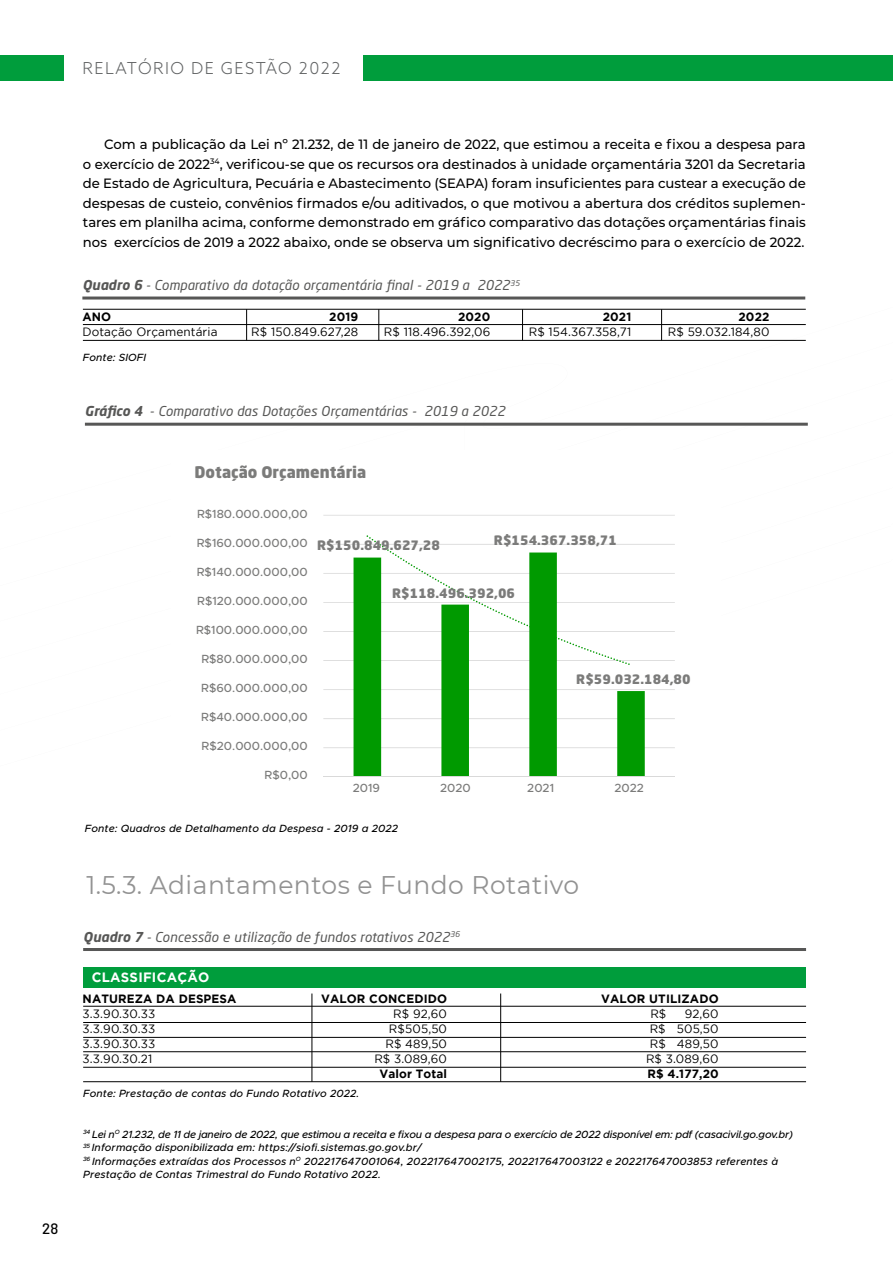
<style>
.page{position:relative;width:893px;height:1263px;background:#fff}
.page>*{position:absolute;margin:0;border:0;box-sizing:border-box;transform-origin:0 0}
.t1{font:25.5px "Montserrat";letter-spacing:.02em;color:#929292}
.t2{font:300 16.5px "Azo Sans";letter-spacing:.09em;color:#5f6162}
.t3{font:900 15.9px "Neo Sans Pro";color:#7b7b7a}
.t4{font:500 15px "Barlow";color:#000}
.t5{font:500 13.5px/19.5px "Montserrat";color:#000;text-align:justify}
.t6{font:italic 13.5px "Neo Sans Pro";letter-spacing:.01em;color:#575756}
.t7{font:700 13.5px "Gotham";letter-spacing:.02em;color:#fff}
.t8{font:900 12.9px "Neo Sans Pro";color:#7b7b7a}
.t9{font:12px "Gotham";letter-spacing:.01em;color:#000}
.t10{font:700 12px "Gotham";letter-spacing:.01em;color:#000}
.t11{font:500 11.85px "Metropolis";color:#7b7b7a}
.t12{font:italic 500 10.5px/13.5px "Metropolis";letter-spacing:.01em;color:#000}
.s1{font-weight:700}
</style>
<div class="page">
<div style="left:364px;top:55px;width:529px;height:26px;background:#009d3c"></div>
<div style="left:0;top:55px;width:64px;height:26px;background:#009d3c"></div>
<svg style="left:82px;top:308px;width:726px;height:117px"></svg>
<hr style="left:83px;top:340px;width:723px;height:1px;background:#000">
<hr style="left:83px;top:324px;width:723px;height:1px;background:#000">
<hr style="left:83px;top:309px;width:723px;height:1px;background:#000">
<hr style="left:82px;top:296px;width:723px;height:3px;background:#575756">
<hr style="left:246px;top:309px;width:1px;height:31px;background:#000">
<hr style="left:378px;top:309px;width:1px;height:31px;background:#000">
<hr style="left:522px;top:309px;width:1px;height:31px;background:#000">
<hr style="left:661px;top:309px;width:1px;height:31px;background:#000">
<hr style="left:323px;top:747px;width:352px;height:1px;background:#d9d9d9">
<hr style="left:323px;top:718px;width:352px;height:1px;background:#d9d9d9">
<hr style="left:323px;top:689px;width:352px;height:1px;background:#d9d9d9">
<hr style="left:323px;top:660px;width:352px;height:1px;background:#d9d9d9">
<hr style="left:323px;top:631px;width:352px;height:1px;background:#d9d9d9">
<hr style="left:323px;top:602px;width:352px;height:1px;background:#d9d9d9">
<hr style="left:323px;top:573px;width:352px;height:1px;background:#d9d9d9">
<hr style="left:323px;top:544px;width:352px;height:1px;background:#d9d9d9">
<hr style="left:323px;top:515px;width:352px;height:1px;background:#d9d9d9">
<svg style="left:354px;top:557px;width:291px;height:219px"></svg>
<hr style="left:323px;top:776px;width:352px;height:1px;background:#d9d9d9">
<svg style="left:366px;top:535px;width:264px;height:130px"></svg>
<hr style="left:85px;top:423px;width:723px;height:3px;background:#575756">
<hr style="left:83px;top:1081px;width:723px;height:1px;background:#000">
<hr style="left:83px;top:948px;width:723px;height:3px;background:#575756">
<div style="left:83px;top:967px;width:723px;height:21px;background:#009d3c"></div>
<hr style="left:83px;top:1067px;width:723px;height:1px;background:#000">
<hr style="left:83px;top:1051px;width:723px;height:1px;background:#000">
<hr style="left:83px;top:1037px;width:723px;height:1px;background:#000">
<hr style="left:83px;top:1022px;width:723px;height:1px;background:#000">
<hr style="left:83px;top:1006px;width:723px;height:1px;background:#000">
<hr style="left:312px;top:993px;width:1px;height:89px;background:#000">
<hr style="left:500px;top:993px;width:1px;height:89px;background:#000">
<p class="t2" style="left:82px;top:57px;width:260px">RELATÓRIO DE GESTÃO 2022</p>
<p class="t4" style="left:42px;top:1220px;width:18px">28</p>
<p class="t5" style="left:83px;top:134px;width:724px;text-indent:21px">Com a publicação da Lei nº 21.232, de 11 de janeiro de 2022, que estimou a receita e fixou a despesa para o exercício de 2022<sup>34</sup>, verificou-se que os recursos ora destinados à unidade orçamentária 3201 da Secretaria de Estado de Agricultura, Pecuária e Abastecimento (SEAPA) foram insuficientes para custear a execução de despesas de custeio, convênios firmados e/ou aditivados, o que motivou a abertura dos créditos suplemen&shy;tares em planilha acima, conforme demonstrado em gráfico comparativo das dotações orçamentárias finais nos exercícios de 2019 a 2022 abaixo, onde se observa um significativo decréscimo para o exercício de 2022.</p>
<p class="t6" style="left:82px;top:277px;width:439px"><span class="s1">Quadro 6</span> - Comparativo da dotação orçamentária final - 2019 a 2022<sup>35</sup></p>
<p class="t10" style="left:82px;top:310px;width:30px">ANO</p>
<p class="t10" style="left:329px;top:310px;width:31px">2019</p>
<p class="t10" style="left:458px;top:310px;width:34px">2020</p>
<p class="t10" style="left:603px;top:310px;width:30px">2021</p>
<p class="t10" style="left:738px;top:310px;width:32px">2022</p>
<p class="t9" style="left:82px;top:325px;width:137px">Dotação Orçamentária</p>
<p class="t9" style="left:251px;top:325px;width:109px">R$ 150.849.627,28</p>
<p class="t9" style="left:384px;top:325px;width:108px">R$ 118.496.392,06</p>
<p class="t9" style="left:529px;top:325px;width:104px">R$ 154.367.358,71</p>
<p class="t9" style="left:668px;top:325px;width:103px">R$ 59.032.184,80</p>
<p class="t12" style="left:83px;top:351px;width:65px">Fonte: SIOFI</p>
<p class="t6" style="left:85px;top:403px;width:422px"><span class="s1">Gráfico 4</span> - Comparativo das Dotações Orçamentárias - 2019 a 2022</p>
<p class="t3" style="left:195px;top:461px;width:173px">Dotação Orçamentária</p>
<p class="t11" style="left:197px;top:506px;width:112px">R$180.000.000,00</p>
<p class="t11" style="left:197px;top:535px;width:112px">R$160.000.000,00</p>
<p class="t11" style="left:197px;top:564px;width:112px">R$140.000.000,00</p>
<p class="t11" style="left:197px;top:594px;width:112px">R$120.000.000,00</p>
<p class="t11" style="left:196px;top:623px;width:113px">R$100.000.000,00</p>
<p class="t11" style="left:201px;top:652px;width:108px">R$80.000.000,00</p>
<p class="t11" style="left:201px;top:681px;width:108px">R$60.000.000,00</p>
<p class="t11" style="left:201px;top:710px;width:108px">R$40.000.000,00</p>
<p class="t11" style="left:202px;top:739px;width:108px">R$20.000.000,00</p>
<p class="t11" style="left:265px;top:768px;width:45px">R$0,00</p>
<p class="t8" style="left:317px;top:537px;width:124px">R$150.849.627,28</p>
<p class="t8" style="left:494px;top:532px;width:124px">R$154.367.358,71</p>
<p class="t8" style="left:392px;top:584px;width:124px">R$118.496.392,06</p>
<p class="t8" style="left:576px;top:671px;width:116px">R$59.032.184,80</p>
<p class="t11" style="left:353px;top:780px;width:29px">2019</p>
<p class="t11" style="left:440px;top:780px;width:32px">2020</p>
<p class="t11" style="left:527px;top:780px;width:28px">2021</p>
<p class="t11" style="left:614px;top:780px;width:31px">2022</p>
<p class="t12" style="left:85px;top:821px;width:315px">Fonte: Quadros de Detalhamento da Despesa - 2019 a 2022</p>
<h1 class="t1" style="left:86px;top:867px;width:494px">1.5.3. Adiantamentos e Fundo Rotativo</h1>
<p class="t6" style="left:83px;top:928px;width:378px"><span class="s1">Quadro 7</span> - Concessão e utilização de fundos rotativos 2022<sup>36</sup></p>
<p class="t7" style="left:92px;top:969px;width:119px">CLASSIFICAÇÃO</p>
<p class="t10" style="left:83px;top:992px;width:155px">NATUREZA DA DESPESA</p>
<p class="t10" style="left:321px;top:992px;width:127px">VALOR CONCEDIDO</p>
<p class="t10" style="left:601px;top:992px;width:119px">VALOR UTILIZADO</p>
<p class="t9" style="left:83px;top:1007px;width:74px">3.3.90.30.33</p>
<p class="t9" style="left:393px;top:1007px;width:55px">R$ 92,60</p>
<p class="t9" style="left:650px;top:1007px;width:18px">R$</p>
<p class="t9" style="left:685px;top:1007px;width:35px">92,60</p>
<p class="t9" style="left:83px;top:1022px;width:74px">3.3.90.30.33</p>
<p class="t9" style="left:389px;top:1022px;width:60px">R$505,50</p>
<p class="t9" style="left:650px;top:1022px;width:71px">R$ 505,50</p>
<p class="t9" style="left:83px;top:1037px;width:74px">3.3.90.30.33</p>
<p class="t9" style="left:385px;top:1037px;width:63px">R$ 489,50</p>
<p class="t9" style="left:650px;top:1037px;width:70px">R$ 489,50</p>
<p class="t9" style="left:83px;top:1052px;width:71px">3.3.90.30.21</p>
<p class="t9" style="left:374px;top:1052px;width:74px">R$ 3.089,60</p>
<p class="t9" style="left:646px;top:1052px;width:74px">R$ 3.089,60</p>
<p class="t10" style="left:379px;top:1067px;width:69px">Valor Total</p>
<p class="t10" style="left:648px;top:1067px;width:73px">R$ 4.177,20</p>
<p class="t12" style="left:83px;top:1087px;width:278px">Fonte: Prestação de contas do Fundo Rotativo 2022.</p>
<p class="t12" style="left:83px;top:1127px;width:711px"><sup>34</sup> Lei n<sup>O</sup> 21.232, de 11 de janeiro de 2022, que estimou a receita e fixou a despesa para o exercício de 2022 disponível em: pdf (casacivil.go.gov.br)<br><sup>35</sup> Informação disponibilizada em: https://siofi.sistemas.go.gov.br/<br><sup>36</sup> Informações extraídas dos Processos n<sup>O</sup> 202217647001064, 202217647002175, 202217647003122 e 202217647003853 referentes à Prestação de Contas Trimestral do Fundo Rotativo 2022.</p>
</div>
